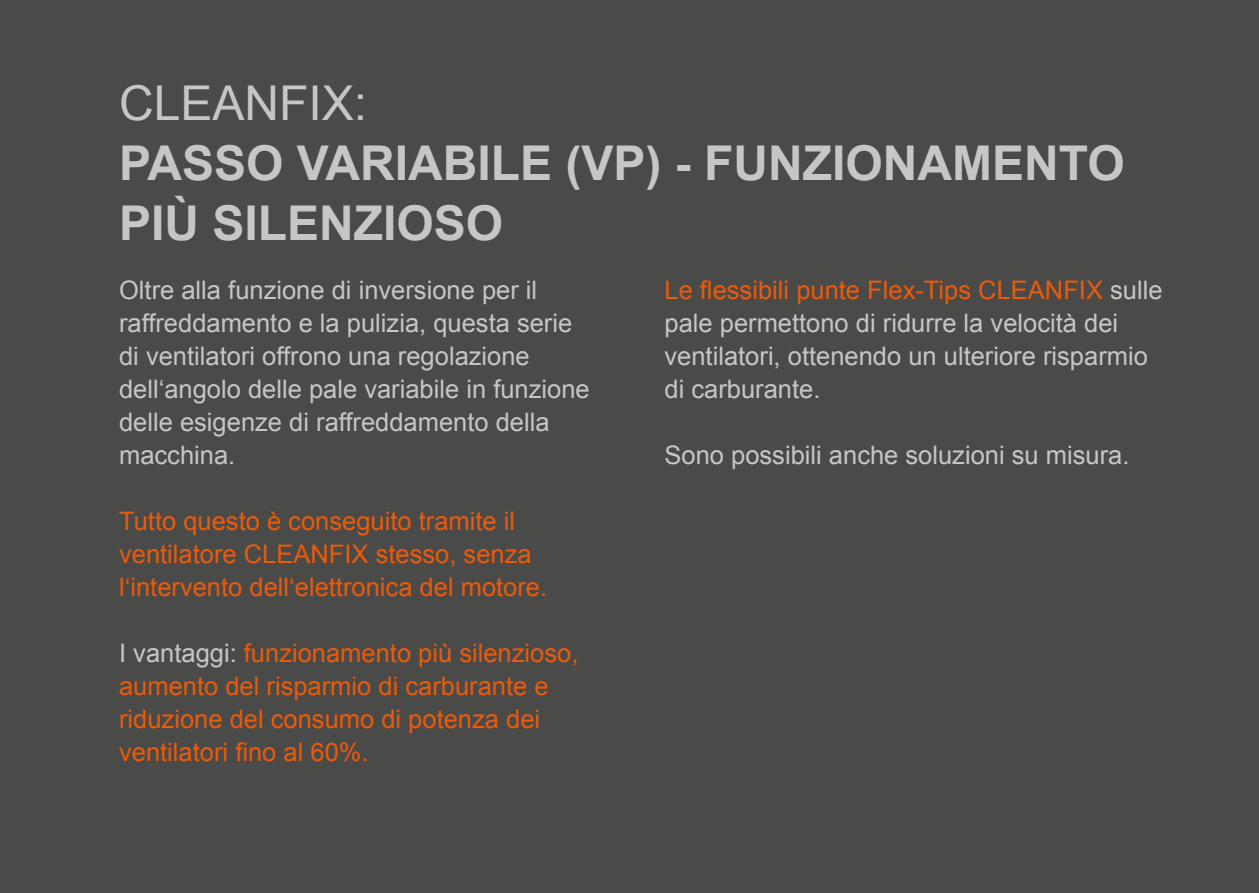
<style>
.page{position:relative;width:1259px;height:893px;background:#4a4a49}
.page>*{position:absolute;margin:0;border:0;box-sizing:border-box;transform-origin:0 0}
.t1{font:700 48px/60px "Arial";color:#c6c6c6}
.t2{font:48px "Arial";color:#c6c6c6}
.t3{font:25.5px/33px "Arial";color:#c6c6c6}
.t4{font:25.5px/33px "Arial";color:#ea5b0b}
.s1{color:#c6c6c6}
.s2{color:#ea5b0b}
</style>
<div class="page">
<h1 class="t2" style="left:119px;top:72px;width:250px">CLEANFIX:</h1>
<h1 class="t1" style="left:119px;top:135px;width:1007px">PASSO VARIABILE (VP) - FUNZIONAMENTO<br>PIÙ SILENZIOSO</h1>
<p class="t3" style="left:119px;top:274px;width:472px">Oltre alla funzione di inversione per il raffreddamento e la pulizia, questa serie di ventilatori offrono una regolazione dell‘angolo delle pale variabile in funzione delle esigenze di raffreddamento della macchina.</p>
<p class="t4" style="left:119px;top:505px;width:429px">Tutto questo è conseguito tramite il ventilatore CLEANFIX stesso, senza l‘intervento dell‘elettronica del motore.</p>
<p class="t4" style="left:119px;top:637px;width:461px"><span class="s1">I vantaggi:</span> funzionamento più silenzioso, aumento del risparmio di carburante e riduzione del consumo di potenza dei ventilatori fino al 60%.</p>
<p class="t3" style="left:664px;top:274px;width:499px"><span class="s2">Le flessibili punte Flex-Tips CLEANFIX</span> sulle pale permettono di ridurre la velocità dei ventilatori, ottenendo un ulteriore risparmio di carburante.</p>
<p class="t3" style="left:664px;top:439px;width:466px">Sono possibili anche soluzioni su misura.</p>
</div>
